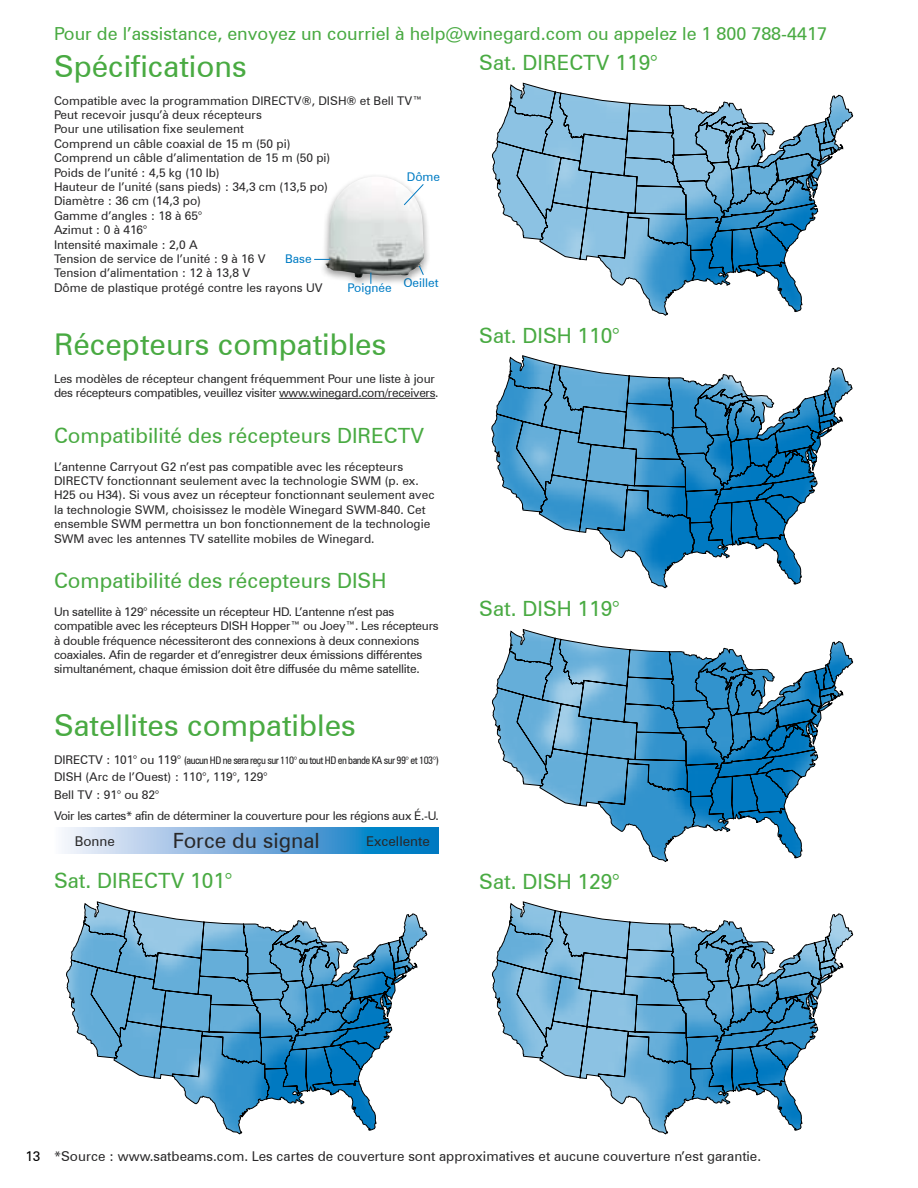
<style>
.page{position:relative;width:918px;height:1188px;background:#fff}
.page>*{position:absolute;margin:0;border:0;box-sizing:border-box;transform-origin:0 0}
.t1{font:30px "Zurich BT";color:#49aa42}
.t2{font:21px "Zurich BT";color:#49aa42}
.t3{font:21px "Zurich BT";color:#292829}
.t4{font:18px "Zurich BT";color:#49aa42}
.t5{font:13.5px "Zurich BT";color:#292829}
.t6{font:12px/14.4px "Zurich BT";color:#292829}
.t7{font:12px/14.4px "Zurich BT";letter-spacing:-.02em;color:#292829}
.t8{font:12px/14.4px "Zurich BT";letter-spacing:-.03em;color:#292829}
.t9{font:12px "Zurich BT";letter-spacing:-.025em;color:#292829}
.t10{font:12px "Zurich BT";color:#007cc4}
.t11{font:condensed 10.5px "Zurich BT";letter-spacing:-.05em;color:#292829}
.s1{font-stretch:normal;font-size:12px}
.s2{color:#000}
</style>
<div class="page">
<hr style="left:279px;top:398px;width:156px;height:1px;background:#292829">
<div style="left:318px;top:173px;width:113px;height:114px;background:#000;opacity:.4"></div>
<img style="left:325px;top:177px;width:99px;height:101px">
<svg style="left:403px;top:183px;width:21px;height:23px"></svg>
<svg style="left:314px;top:259px;width:16px;height:1px"></svg>
<svg style="left:62px;top:827px;width:377px;height:27px;background:#72aedc"></svg>
<svg style="left:66px;top:901px;width:361px;height:233px"></svg>
<svg style="left:491px;top:355px;width:362px;height:233px"></svg>
<svg style="left:492px;top:629px;width:361px;height:233px"></svg>
<svg style="left:492px;top:901px;width:361px;height:233px"></svg>
<svg style="left:492px;top:83px;width:361px;height:233px"></svg>
<svg style="left:418px;top:265px;width:6px;height:11px"></svg>
<h3 class="t4" style="left:54px;top:23px;width:775px">Pour de l’assistance, envoyez un courriel à help@winegard.com ou appelez le 1 800 788-4417</h3>
<h1 class="t1" style="left:54px;top:48px;width:194px">Spécifications</h1>
<p class="t6" style="left:54px;top:93px;width:370px">Compatible avec la programmation DIRECTV®, DISH® et Bell TV™ Peut recevoir jusqu’à deux récepteurs<br>Pour une utilisation fixe seulement<br>Comprend un câble coaxial de 15 m (50 pi)<br>Comprend un câble d’alimentation de 15 m (50 pi)<br>Poids de l’unité : 4,5 kg (10 lb)<br>Hauteur de l’unité (sans pieds) : 34,3 cm (13,5 po)<br>Diamètre : 36 cm (14,3 po)<br>Gamme d’angles : 18 à 65°<br>Azimut : 0 à 416°<br>Intensité maximale : 2,0 A<br>Tension de service de l’unité : 9 à 16 V<br>Tension d’alimentation : 12 à 13,8 V<br>Dôme de plastique protégé contre les rayons UV</p>
<h1 class="t1" style="left:54px;top:326px;width:334px">Récepteurs compatibles</h1>
<p class="t8" style="left:54px;top:371px;width:386px">Les modèles de récepteur changent fréquemment Pour une liste à jour des récepteurs compatibles, veuillez visiter www.winegard.com/receivers.</p>
<h2 class="t2" style="left:54px;top:422px;width:372px">Compatibilité des récepteurs DIRECTV</h2>
<p class="t6" style="left:54px;top:459px;width:382px">L’antenne Carryout G2 n’est pas compatible avec les récepteurs DIRECTV fonctionnant seulement avec la technologie SWM (p. ex.<br>H25 ou H34). Si vous avez un récepteur fonctionnant seulement avec la technologie SWM, choisissez le modèle Winegard SWM-840. Cet ensemble SWM permettra un bon fonctionnement de la technologie SWM avec les antennes TV satellite mobiles de Winegard.</p>
<h2 class="t2" style="left:54px;top:568px;width:334px">Compatibilité des récepteurs DISH</h2>
<p class="t7" style="left:54px;top:604px;width:386px">Un satellite à 129° nécessite un récepteur HD. L’antenne n’est pas compatible avec les récepteurs DISH Hopper™ ou Joey™. Les récepteurs à double fréquence nécessiteront des connexions à deux connexions coaxiales. Afin de regarder et d’enregistrer deux émissions différentes simultanément, chaque émission doit être diffusée du même satellite.</p>
<h1 class="t1" style="left:54px;top:708px;width:303px">Satellites compatibles</h1>
<p class="t11" style="left:54px;top:754px;width:386px"><span class="s1">DIRECTV : 101° ou 119°</span> (aucun HD ne sera reçu sur 110° ou tout HD en bande KA sur 99° et 103°)</p>
<p class="t6" style="left:54px;top:769px;width:215px;line-height:17.1px">DISH (Arc de l’Ouest) : 110°, 119°, 129°<br>Bell TV : 91° ou 82°</p>
<p class="t9" style="left:54px;top:808px;width:386px">Voir les cartes* afin de déterminer la couverture pour les régions aux É.-U.</p>
<h2 class="t2" style="left:479px;top:50px;width:180px">Sat. DIRECTV 119°</h2>
<p class="t10" style="left:407px;top:170px;width:35px">Dôme</p>
<p class="t10" style="left:285px;top:251px;width:28px">Base</p>
<p class="t10" style="left:403px;top:275px;width:37px">Oeillet</p>
<p class="t10" style="left:348px;top:280px;width:46px">Poignée</p>
<h2 class="t2" style="left:479px;top:323px;width:142px">Sat. DISH 110°</h2>
<h2 class="t2" style="left:479px;top:596px;width:142px">Sat. DISH 119°</h2>
<p class="t5" style="left:75px;top:833px;width:42px">Bonne</p>
<h2 class="t3" style="left:173px;top:828px;width:148px">Force du signal</h2>
<p class="t5" style="left:366px;top:833px;width:65px">Excellente</p>
<h2 class="t2" style="left:54px;top:867px;width:180px">Sat. DIRECTV 101°</h2>
<h2 class="t2" style="left:479px;top:869px;width:142px">Sat. DISH 129°</h2>
<p class="t5" style="left:25px;top:1148px;width:737px"><span class="s2">13</span> *Source : www.satbeams.com. Les cartes de couverture sont approximatives et aucune couverture n’est garantie.</p>
</div>
